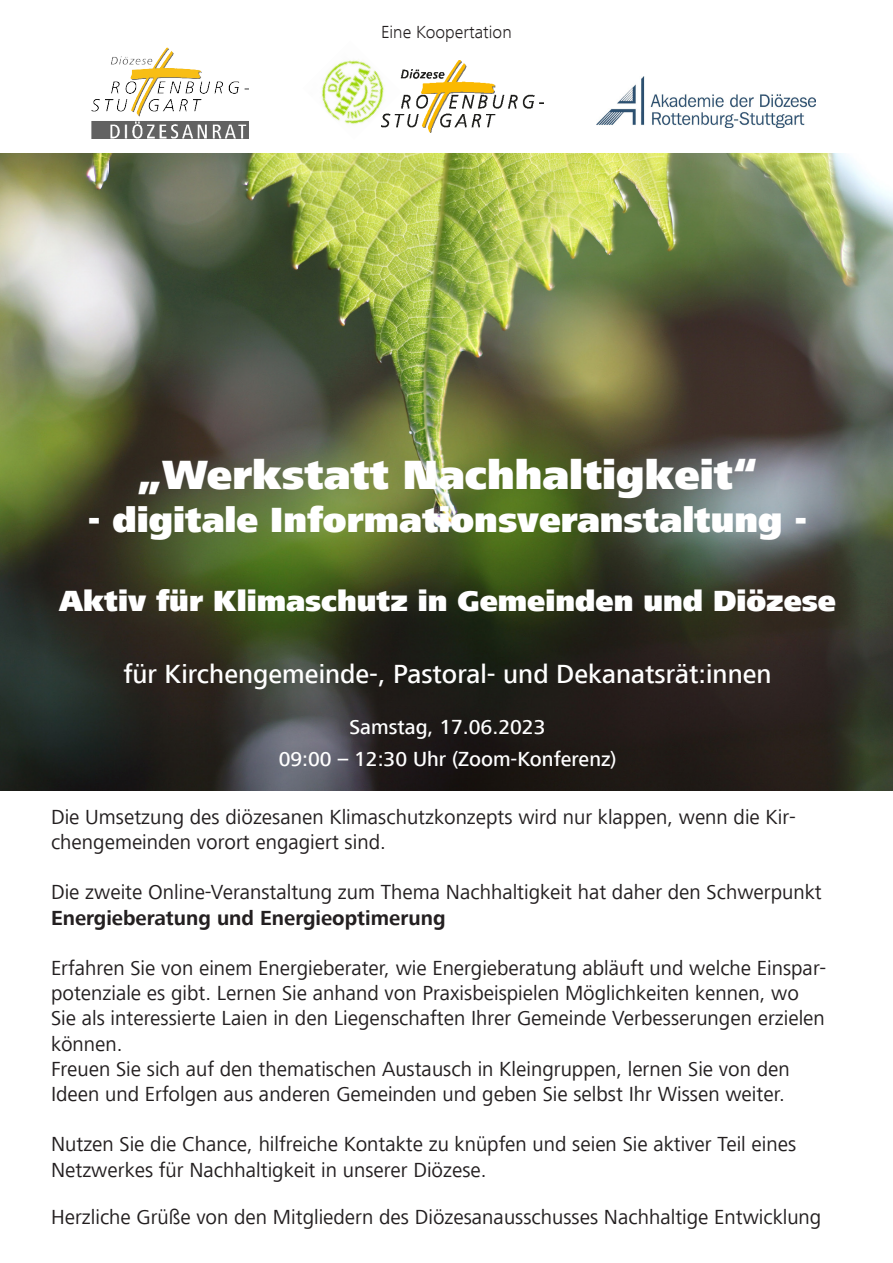
<style>
.page{position:relative;width:893px;height:1263px;background:#fff}
.page>*{position:absolute;margin:0;border:0;box-sizing:border-box;transform-origin:0 0}
.t1{font:900 42px "Frutiger Next LT";color:#fff}
.t2{font:900 36px "Frutiger Next LT";color:#fff}
.t3{font:900 30px "Frutiger Next LT";color:#fff}
.t4{font:500 27px "Frutiger Next LT";color:#fff}
.t5{font:21px/25.2px "Frutiger Next LT";color:#231f20}
.t6{font:500 21px "Frutiger Next LT";color:#fff}
.t7{font:300 18px "Frutiger Next LT";color:#231f20}
.s1{font-weight:700}
</style>
<div class="page">
<img style="left:0;top:153px;width:893px;height:638px">
<img style="left:596px;top:77px;width:219px;height:51px">
<img style="left:402px;top:61px;width:141px;height:71px">
<img style="left:321px;top:60px;width:81px;height:68px">
<img style="left:91px;top:47px;width:158px;height:92px">
<p class="t7" style="left:381px;top:23px;width:132px">Eine Koopertation</p>
<p class="t1" style="left:138px;top:451px;width:621px">„Werkstatt Nachhaltigkeit“</p>
<p class="t2" style="left:88px;top:499px;width:721px">- digitale Informationsveranstaltung -</p>
<p class="t3" style="left:59px;top:584px;width:778px">Aktiv für Klimaschutz in Gemeinden und Diözese</p>
<p class="t4" style="left:123px;top:659px;width:650px">für Kirchengemeinde-, Pastoral- und Dekanatsrät:innen</p>
<p class="t6" style="left:350px;top:715px;width:198px">Samstag, 17.06.2023</p>
<p class="t6" style="left:279px;top:747px;width:339px">09:00 – 12:30 Uhr (Zoom-Konferenz)</p>
<p class="t5" style="left:51px;top:804px;width:746px">Die Umsetzung des diözesanen Klimaschutzkonzepts wird nur klappen, wenn die Kir&shy;chengemeinden vorort engagiert sind.</p>
<p class="t5" style="left:51px;top:880px;width:772px">Die zweite Online-Veranstaltung zum Thema Nachhaltigkeit hat daher den Schwerpunkt<br><span class="s1">Energieberatung und Energieoptimerung</span></p>
<p class="t5" style="left:51px;top:955px;width:777px">Erfahren Sie von einem Energieberater, wie Energieberatung abläuft und welche Einspar&shy;potenziale es gibt. Lernen Sie anhand von Praxisbeispielen Möglichkeiten kennen, wo Sie als interessierte Laien in den Liegenschaften Ihrer Gemeinde Verbesserungen erzielen können.</p>
<p class="t5" style="left:51px;top:1056px;width:740px">Freuen Sie sich auf den thematischen Austausch in Kleingruppen, lernen Sie von den<br>Ideen und Erfolgen aus anderen Gemeinden und geben Sie selbst Ihr Wissen weiter.</p>
<p class="t5" style="left:51px;top:1132px;width:747px">Nutzen Sie die Chance, hilfreiche Kontakte zu knüpfen und seien Sie aktiver Teil eines<br>Netzwerkes für Nachhaltigkeit in unserer Diözese.</p>
<p class="t5" style="left:51px;top:1204px;width:772px">Herzliche Grüße von den Mitgliedern des Diözesanausschusses Nachhaltige Entwicklung</p>
</div>
